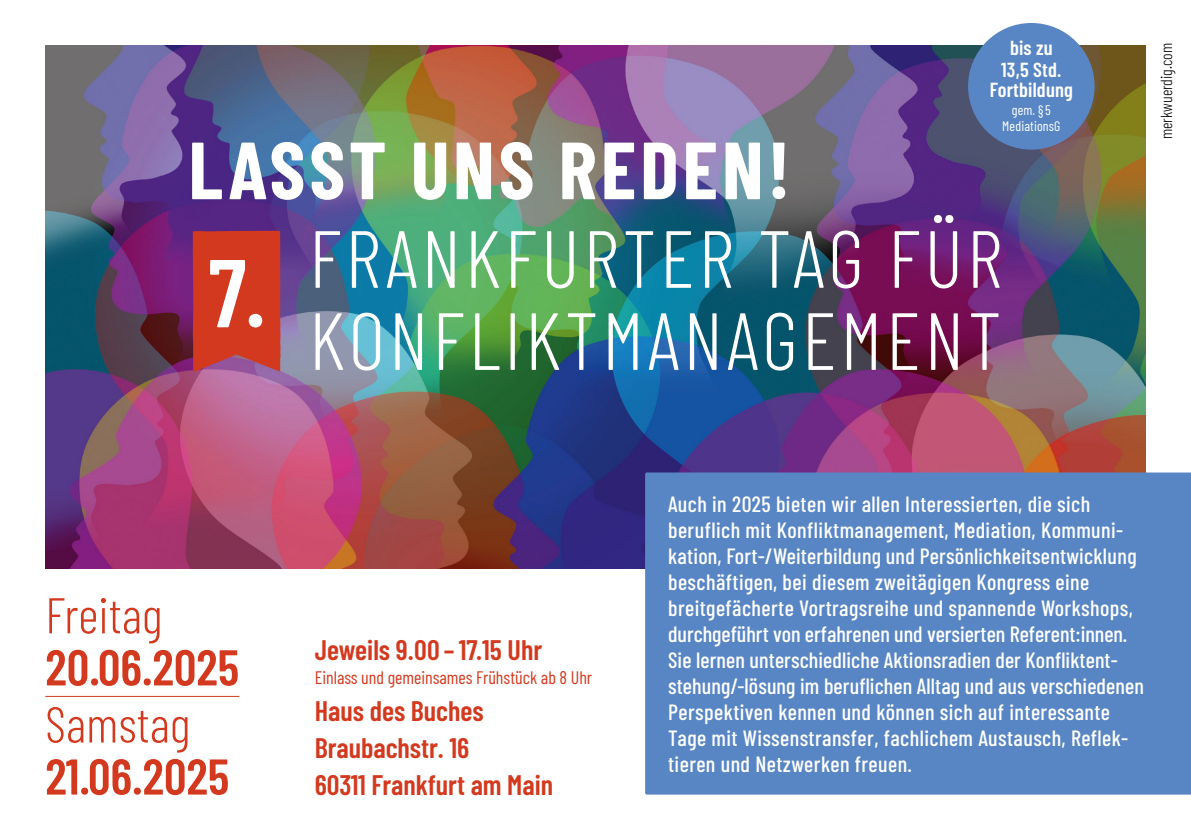
<style>
.page{position:relative;width:1191px;height:840px;background:#fff}
.page>*{position:absolute;margin:0;border:0;box-sizing:border-box;transform-origin:0 0}
.t1{font:600 96px "Barlow Condensed";color:#fff}
.t2{font:300 80.8px/82px "Barlow Condensed";letter-spacing:.05em;color:#fff}
.t3{font:700 80.8px "Barlow Condensed";letter-spacing:.05em;color:#fff}
.t4{font:600 50.2px "Barlow Condensed";color:#d3391e}
.t5{font:300 50.2px "Barlow Condensed";color:#d3391e}
.t6{font:600 28.2px/36.6px "Barlow Condensed";color:#d3391e}
.t7{font:500 22px/26px "Barlow Condensed";letter-spacing:.02em;color:#fff}
.t8{font:600 20.2px/22px "Barlow Condensed";letter-spacing:.01em;color:#fff;text-align:center}
.t9{font:18px "Barlow Condensed";color:#d3391e}
.t10{font:300 16px "Barlow Condensed";color:#000}
.t11{font:13.8px/16.6px "Barlow Condensed";letter-spacing:.01em;color:#fff;text-align:center}
</style>
<div class="page">
<img style="left:45px;top:45px;width:1100px;height:522px">
<div style="left:645px;top:472px;width:546px;height:322px;background:#5886c4"></div>
<div style="left:968px;top:23px;width:126px;height:126px;background:#5886c4;border-radius:50%"></div>
<svg style="left:193px;top:231px;width:88px;height:141px;background:#ce3b27"></svg>
<hr style="left:45px;top:695px;width:194px;height:1px;background:#d3391e">
<p class="t8" style="left:1001px;top:35px;width:62px">bis zu<br>13,5 Std.</p>
<p class="t8" style="left:989px;top:77px;width:85px">Fortbildung</p>
<p class="t11" style="left:1002px;top:100px;width:60px">gem. §5<br>MediationsG</p>
<h2 class="t3" style="left:189px;top:113px;width:603px">LASST UNS REDEN!</h2>
<h2 class="t2" style="left:309px;top:212px;width:694px">FRANKFURTER TAG FÜR<br>KONFLIKTMANAGEMENT</h2>
<h1 class="t1" style="left:208px;top:224px;width:59px">7.</h1>
<p class="t10" style="left:1155px;top:139px;width:97px;rotate:-90deg">merkwuerdig.com</p>
<h3 class="t5" style="left:45px;top:579px;width:118px">Freitag</h3>
<h3 class="t4" style="left:45px;top:631px;width:195px">20.06.2025</h3>
<h3 class="t5" style="left:45px;top:688px;width:146px">Samstag</h3>
<h3 class="t4" style="left:45px;top:740px;width:185px">21.06.2025</h3>
<p class="t6" style="left:315px;top:629px;width:229px">Jeweils 9.00 – 17.15 Uhr</p>
<p class="t9" style="left:315px;top:664px;width:279px">Einlass und gemeinsames Frühstück ab 8 Uhr</p>
<p class="t6" style="left:315px;top:690px;width:240px">Haus des Buches<br>Braubachstr. 16<br>60311 Frankfurt am Main</p>
<p class="t7" style="left:668px;top:488px;width:477px">Auch in 2025 bieten wir allen Interessierten, die sich beruflich mit Konfliktmanagement, Mediation, Kommuni&shy;kation, Fort-/Weiterbildung und Persönlichkeitsentwicklung beschäftigen, bei diesem zweitägigen Kongress eine breitgefächerte Vortragsreihe und spannende Workshops, durchgeführt von erfahrenen und versierten Referent:innen.<br>Sie lernen unterschiedliche Aktionsradien der Konfliktent&shy;stehung/-lösung im beruflichen Alltag und aus verschiedenen Perspektiven kennen und können sich auf interessante Tage mit Wissenstransfer, fachlichem Austausch, Reflek&shy;tieren und Netzwerken freuen.</p>
</div>
